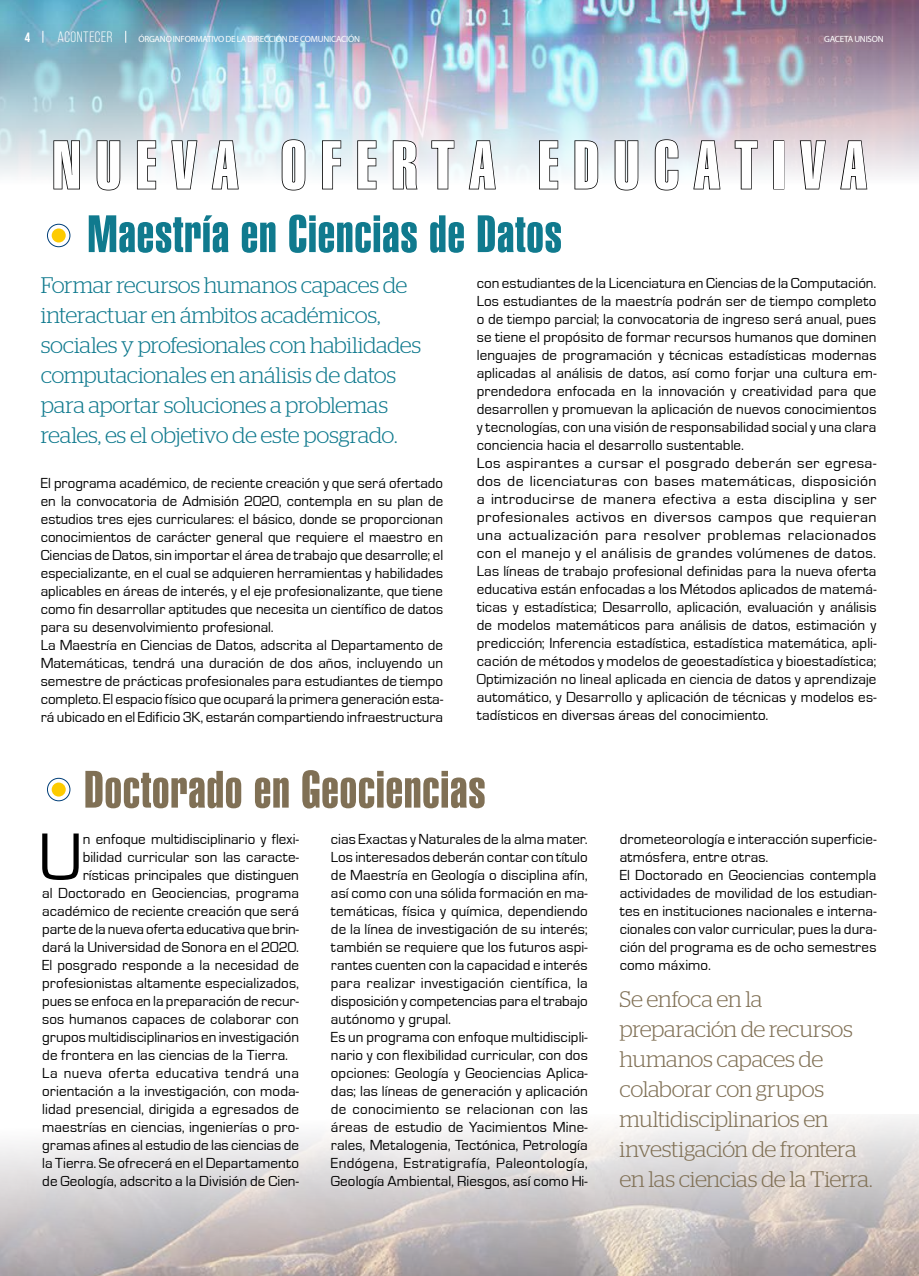
<style>
.page{position:relative;width:919px;height:1276px;background:#fff}
.page>*{position:absolute;margin:0;border:0;box-sizing:border-box;transform-origin:0 0}
.t1{font:69px "Eurostile";color:#000}
.t2{font:66px "Swiss 911 BT Extra Compressed";color:#fff}
.t3{font:51px "Swiss 911 BT Extra Compressed";letter-spacing:.02em;color:#107a8e}
.t4{font:51px "Swiss 911 BT Extra Compressed";letter-spacing:.02em;color:#807055}
.t5{font:300 22.5px/30px "Stag";letter-spacing:-.015em;color:#107a8e}
.t6{font:300 22.5px/30px "Stag";letter-spacing:-.015em;color:#807055}
.t7{font:15px/18px "Eurostile";letter-spacing:.005em;color:#000}
.t8{font:15px "Eurostile";letter-spacing:.035em;color:#000}
.t9{font:15px "Bebas Neue";letter-spacing:.035em;color:#fff}
.t10{font:700 13.5px "Bebas Neue";color:#fff}
.t11{font:9px "Myriad Pro";letter-spacing:-.02em;color:#fff}
</style>
<div class="page">
<img style="left:0;top:0;width:918px;height:190px">
<img style="left:0;top:1116px;width:918px;height:160px">
<svg style="left:43px;top:31px;width:1px;height:12px"></svg>
<svg style="left:125px;top:31px;width:1px;height:12px"></svg>
<svg style="left:53px;top:139px;width:28px;height:51px"></svg>
<svg style="left:96px;top:140px;width:25px;height:51px"></svg>
<svg style="left:136px;top:140px;width:21px;height:50px"></svg>
<svg style="left:170px;top:140px;width:28px;height:50px"></svg>
<svg style="left:211px;top:113px;width:28px;height:77px"></svg>
<svg style="left:281px;top:139px;width:25px;height:52px"></svg>
<svg style="left:321px;top:140px;width:21px;height:50px"></svg>
<svg style="left:356px;top:140px;width:21px;height:50px"></svg>
<svg style="left:392px;top:140px;width:26px;height:50px"></svg>
<svg style="left:430px;top:140px;width:25px;height:50px"></svg>
<svg style="left:468px;top:113px;width:28px;height:77px"></svg>
<svg style="left:538px;top:140px;width:21px;height:50px"></svg>
<svg style="left:573px;top:140px;width:26px;height:50px"></svg>
<svg style="left:614px;top:140px;width:25px;height:51px"></svg>
<svg style="left:654px;top:139px;width:25px;height:52px"></svg>
<svg style="left:692px;top:113px;width:29px;height:77px"></svg>
<svg style="left:733px;top:140px;width:25px;height:50px"></svg>
<div style="left:773px;top:140px;width:11px;height:49px;border:2px solid #000"></div>
<svg style="left:799px;top:140px;width:27px;height:50px"></svg>
<svg style="left:839px;top:113px;width:29px;height:77px"></svg>
<div style="left:47px;top:224px;width:23px;height:23px;border:1px solid #003f79;border-radius:50%"></div>
<div style="left:47px;top:778px;width:23px;height:23px;border:1px solid #003f79;border-radius:50%"></div>
<div style="left:52px;top:228px;width:14px;height:14px;background:#fdcb00;border-radius:50%"></div>
<div style="left:52px;top:782px;width:14px;height:14px;background:#fdcb00;border-radius:50%"></div>
<hr style="left:918px;top:497px;width:1px;height:148px;background:#003f79">
<p class="t10" style="left:25px;top:30px;width:7px">4</p>
<p class="t9" style="left:58px;top:29px;width:57px">ACONTECER</p>
<p class="t11" style="left:138px;top:34px;width:223px">ÓRGANO INFORMATIVO DE LA DIRECCIÓN DE COMUNICACIÓN</p>
<p class="t11" style="left:824px;top:34px;width:61px">GACETA UNISON</p>
<h2 class="t2" style="left:53px;top:128px;width:815px">N U E V A O F E R T A E D U C A T I V A</h2>
<h3 class="t3" style="left:88px;top:205px;width:475px">Maestría en Ciencias de Datos</h3>
<h3 class="t5" style="left:41px;top:270px;width:382px">Formar recursos humanos capaces de interactuar en ámbitos académicos, sociales y profesionales con habilidades computacionales en análisis de datos para aportar soluciones a problemas reales, es el objetivo de este posgrado.</h3>
<p class="t7" style="left:41px;top:474px;width:404px">El programa académico, de reciente creación y que será ofertado en la convocatoria de Admisión 2020, contempla en su plan de estudios tres ejes curriculares: el básico, donde se proporcionan conocimientos de carácter general que requiere el maestro en Ciencias de Datos, sin importar el área de trabajo que desarrolle; el especializante, en el cual se adquieren herramientas y habilidades aplicables en áreas de interés, y el eje profesionalizante, que tiene como fin desarrollar aptitudes que necesita un científico de datos para su desenvolvimiento profesional.<br>La Maestría en Ciencias de Datos, adscrita al Departamento de Matemáticas, tendrá una duración de dos años, incluyendo un semestre de prácticas profesionales para estudiantes de tiempo completo. El espacio físico que ocupará la primera generación esta&shy;rá ubicado en el Edificio 3K, estarán compartiendo infraestructura</p>
<p class="t7" style="left:477px;top:274px;width:401px">con estudiantes de la Licenciatura en Ciencias de la Computación.<br>Los estudiantes de la maestría podrán ser de tiempo completo o de tiempo parcial; la convocatoria de ingreso será anual, pues se tiene el propósito de formar recursos humanos que dominen lenguajes de programación y técnicas estadísticas modernas aplicadas al análisis de datos, así como forjar una cultura em&shy;prendedora enfocada en la innovación y creatividad para que desarrollen y promuevan la aplicación de nuevos conocimientos y tecnologías, con una visión de responsabilidad social y una clara conciencia hacia el desarrollo sustentable.<br>Los aspirantes a cursar el posgrado deberán ser egresa&shy;dos de licenciaturas con bases matemáticas, disposición a introducirse de manera efectiva a esta disciplina y ser profesionales activos en diversos campos que requieran una actualización para resolver problemas relacionados con el manejo y el análisis de grandes volúmenes de datos.<br>Las líneas de trabajo profesional definidas para la nueva oferta educativa están enfocadas a los Métodos aplicados de matemá&shy;ticas y estadística; Desarrollo, aplicación, evaluación y análisis de modelos matemáticos para análisis de datos, estimación y predicción; Inferencia estadística, estadística matemática, apli&shy;cación de métodos y modelos de geoestadística y bioestadística; Optimización no lineal aplicada en ciencia de datos y aprendizaje automático, y Desarrollo y aplicación de técnicas y modelos es&shy;tadísticos en diversas áreas del conocimiento.</p>
<h3 class="t4" style="left:84px;top:761px;width:402px">Doctorado en Geociencias</h3>
<h1 class="t1" style="left:38px;top:824px;width:47px">U</h1>
<p class="t7" style="left:83px;top:830px;width:218px">n enfoque multidisciplinario y flexi-</p>
<p class="t7" style="left:83px;top:848px;width:218px">bilidad curricular son las caracte-</p>
<p class="t7" style="left:83px;top:866px;width:218px">rísticas principales que distinguen</p>
<p class="t7" style="left:42px;top:884px;width:258px">al Doctorado en Geociencias, programa</p>
<p class="t7" style="left:42px;top:902px;width:258px">académico de reciente creación que será</p>
<p class="t7" style="left:42px;top:920px;width:258px">parte de la nueva oferta educativa que brin-</p>
<p class="t7" style="left:42px;top:938px;width:258px">dará la Universidad de Sonora en el 2020.</p>
<p class="t7" style="left:42px;top:956px;width:258px">El posgrado responde a la necesidad de</p>
<p class="t7" style="left:42px;top:974px;width:258px">profesionistas altamente especializados,</p>
<p class="t7" style="left:42px;top:992px;width:258px">pues se enfoca en la preparación de recur-</p>
<p class="t7" style="left:42px;top:1010px;width:258px">sos humanos capaces de colaborar con</p>
<p class="t7" style="left:42px;top:1028px;width:258px">grupos multidisciplinarios en investigación</p>
<p class="t7" style="left:42px;top:1046px;width:247px">de frontera en las ciencias de la Tierra.</p>
<p class="t8" style="left:42px;top:1065px;width:258px">La nueva oferta educativa tendrá una</p>
<p class="t7" style="left:42px;top:1082px;width:258px">orientación a la investigación, con moda-</p>
<p class="t7" style="left:42px;top:1100px;width:258px">lidad presencial, dirigida a egresados de</p>
<p class="t7" style="left:42px;top:1118px;width:258px">maestrías en ciencias, ingenierías o pro-</p>
<p class="t7" style="left:42px;top:1136px;width:258px">gramas afines al estudio de las ciencias de</p>
<p class="t7" style="left:42px;top:1154px;width:258px">la Tierra. Se ofrecerá en el Departamento</p>
<p class="t7" style="left:42px;top:1172px;width:258px">de Geología, adscrito a la División de Cien-</p>
<p class="t7" style="left:331px;top:830px;width:258px">cias Exactas y Naturales de la alma mater.<br>Los interesados deberán contar con título de Maestría en Geología o disciplina afín, así como con una sólida formación en ma&shy;temáticas, física y química, dependiendo de la línea de investigación de su interés; también se requiere que los futuros aspi&shy;rantes cuenten con la capacidad e interés para realizar investigación científica, la disposición y competencias para el trabajo autónomo y grupal.<br>Es un programa con enfoque multidiscipli&shy;nario y con flexibilidad curricular, con dos opciones: Geología y Geociencias Aplica&shy;das; las líneas de generación y aplicación de conocimiento se relacionan con las áreas de estudio de Yacimientos Mine&shy;rales, Metalogenia, Tectónica, Petrología Endógena, Estratigrafía, Paleontología, Geología Ambiental, Riesgos, así como Hi-</p>
<p class="t7" style="left:619px;top:830px;width:258px">drometeorología e interacción superficie&shy;atmósfera, entre otras.<br>El Doctorado en Geociencias contempla actividades de movilidad de los estudian&shy;tes en instituciones nacionales e interna&shy;cionales con valor curricular, pues la dura&shy;ción del programa es de ocho semestres como máximo.</p>
<h3 class="t6" style="left:619px;top:984px;width:254px">Se enfoca en la preparación de recursos humanos capaces de colaborar con grupos multidisciplinarios en investigación de frontera en las ciencias de la Tierra.</h3>
</div>
